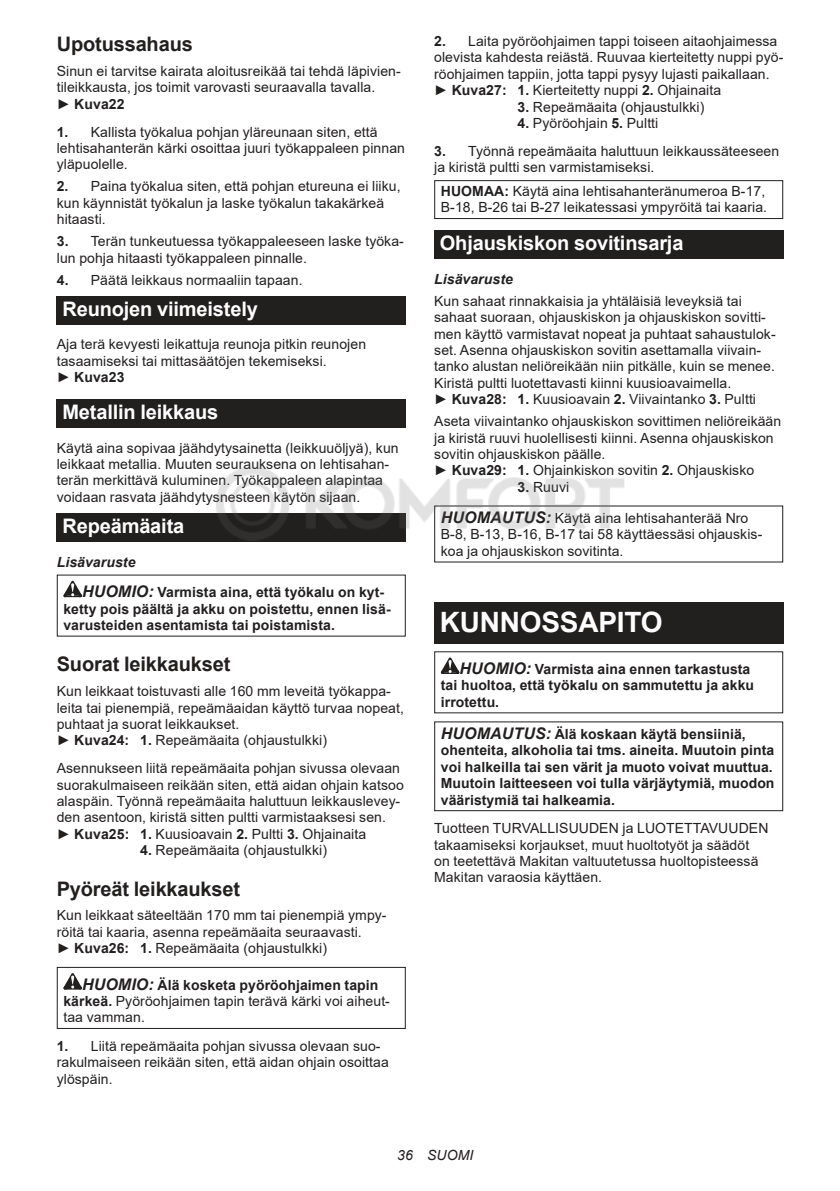
<style>
.page{position:relative;width:840px;height:1191px;background:#fff}
.page>*{position:absolute;margin:0;border:0;box-sizing:border-box;transform-origin:0 0}
.t1{font:700 28px "Arial";letter-spacing:-.01em;color:#fff}
.t2{font:700 20px "Arial";letter-spacing:-.01em;color:#fff}
.t3{font:700 20px "Arial";letter-spacing:-.01em;color:#221f1f}
.t4{font:14px/16.4px "Arial";letter-spacing:.005em;color:#221f1f}
.t5{font:700 14px/16.4px "Arial";letter-spacing:.005em;color:#221f1f}
.t6{font:italic 700 14px "Arial";letter-spacing:.005em;color:#221f1f}
.t7{font:italic 14px "Arial";letter-spacing:.005em;color:#221f1f}
.s1{font-weight:700}
.s2{font-style:italic}
.s3{font-style:italic;font-size:16px}
.s4{font-weight:700;font-style:italic;font-size:16px}
</style>
<div class="page">
<div style="left:57px;top:296px;width:348px;height:28px;background:#221f1f"></div>
<div style="left:57px;top:399px;width:348px;height:29px;background:#221f1f"></div>
<div style="left:57px;top:513px;width:348px;height:28px;background:#221f1f"></div>
<svg style="left:63px;top:581px;width:19px;height:16px"></svg>
<svg style="left:63px;top:973px;width:19px;height:16px"></svg>
<div style="left:57px;top:967px;width:348px;height:62px;border:1px solid #221f1f"></div>
<div style="left:434px;top:180px;width:348px;height:39px;border:1px solid #221f1f"></div>
<div style="left:434px;top:230px;width:348px;height:29px;background:#221f1f"></div>
<div style="left:434px;top:602px;width:348px;height:41px;background:#221f1f"></div>
<svg style="left:440px;top:657px;width:19px;height:17px"></svg>
<div style="left:434px;top:721px;width:348px;height:90px;border:1px solid #221f1f"></div>
<img style="left:210px;top:467px;width:419px;height:82px">
<h2 class="t3" style="left:57px;top:36px;width:137px">Upotussahaus</h2>
<p class="t4" style="left:57px;top:64px;width:345px">Sinun ei tarvitse kairata aloitusreikää tai tehdä läpivien&shy;tileikkausta, jos toimit varovasti seuraavalla tavalla.<br>► <span class="s1">Kuva22</span></p>
<p class="t4" style="left:57px;top:123px;width:349px"><span class="s1">1.</span> Kallista työkalua pohjan yläreunaan siten, että lehtisahanterän kärki osoittaa juuri työkappaleen pinnan yläpuolelle.</p>
<p class="t4" style="left:57px;top:178px;width:345px"><span class="s1">2.</span> Paina työkalua siten, että pohjan etureuna ei liiku, kun käynnistät työkalun ja laske työkalun takakärkeä hitaasti.</p>
<p class="t4" style="left:57px;top:234px;width:348px"><span class="s1">3.</span> Terän tunkeutuessa työkappaleeseen laske työka&shy;lun pohja hitaasti työkappaleen pinnalle.</p>
<p class="t4" style="left:57px;top:271px;width:247px"><span class="s1">4.</span> Päätä leikkaus normaaliin tapaan.</p>
<h2 class="t2" style="left:62px;top:301px;width:197px">Reunojen viimeistely</h2>
<p class="t4" style="left:57px;top:336px;width:311px">Aja terä kevyesti leikattuja reunoja pitkin reunojen tasaamiseksi tai mittasäätöjen tekemiseksi.<br>► <span class="s1">Kuva23</span></p>
<h2 class="t2" style="left:62px;top:404px;width:157px">Metallin leikkaus</h2>
<p class="t4" style="left:57px;top:439px;width:343px">Käytä aina sopivaa jäähdytysainetta (leikkuuöljyä), kun leikkaat metallia. Muuten seurauksena on lehtisahan&shy;terän merkittävä kuluminen. Työkappaleen alapintaa voidaan rasvata jäähdytysnesteen käytön sijaan.</p>
<h2 class="t2" style="left:62px;top:518px;width:123px">Repeämäaita</h2>
<p class="t5" style="left:82px;top:547px;width:303px;line-height:30.6px;text-indent:-25px"><span class="s2">Lisävaruste<br></span><span class="s3">HUOMIO:</span> Varmista aina, että työkalu on kyt-</p>
<p class="t5" style="left:63px;top:601px;width:328px">ketty pois päältä ja akku on poistettu, ennen lisä&shy;varusteiden asentamista tai poistamista.</p>
<h2 class="t3" style="left:57px;top:656px;width:175px">Suorat leikkaukset</h2>
<p class="t4" style="left:57px;top:684px;width:348px">Kun leikkaat toistuvasti alle 160 mm leveitä työkappa&shy;leita tai pienempiä, repeämäaidan käyttö turvaa nopeat, puhtaat ja suorat leikkaukset.<br>► <span class="s1">Kuva24: 1.</span> Repeämäaita (ohjaustulkki)</p>
<p class="t4" style="left:57px;top:760px;width:348px">Asennukseen liitä repeämäaita pohjan sivussa olevaan suorakulmaiseen reikään siten, että aidan ohjain katsoo alaspäin. Työnnä repeämäaita haluttuun leikkauslevey&shy;den asentoon, kiristä sitten pultti varmistaaksesi sen.<br>► <span class="s1">Kuva25: 1.</span> Kuusioavain <span class="s1">2.</span> Pultti <span class="s1">3.</span> Ohjainaita</p>
<p class="t4" style="left:140px;top:842px;width:188px"><span class="s1">4.</span> Repeämäaita (ohjaustulkki)</p>
<h2 class="t3" style="left:57px;top:880px;width:185px">Pyöreät leikkaukset</h2>
<p class="t4" style="left:57px;top:907px;width:331px">Kun leikkaat säteeltään 170 mm tai pienempiä ympy&shy;röitä tai kaaria, asenna repeämäaita seuraavasti.<br>► <span class="s1">Kuva26: 1.</span> Repeämäaita (ohjaustulkki)</p>
<p class="t4" style="left:63px;top:976px;width:328px;text-indent:19px"><span class="s4">HUOMIO:</span> <span class="s1">Älä kosketa pyöröohjaimen tapin kärkeä.</span> Pyöröohjaimen tapin terävä kärki voi aiheut&shy;taa vamman.</p>
<p class="t4" style="left:57px;top:1037px;width:333px"><span class="s1">1.</span> Liitä repeämäaita pohjan sivussa olevaan suo&shy;rakulmaiseen reikään siten, että aidan ohjain osoittaa ylöspäin.</p>
<p class="t4" style="left:434px;top:33px;width:350px"><span class="s1">2.</span> Laita pyöröohjaimen tappi toiseen aitaohjaimessa olevista kahdesta reiästä. Ruuvaa kierteitetty nuppi pyö&shy;röohjaimen tappiin, jotta tappi pysyy lujasti paikallaan. ► <span class="s1">Kuva27: 1.</span> Kierteitetty nuppi <span class="s1">2.</span> Ohjainaita</p>
<p class="t4" style="left:517px;top:98px;width:188px"><span class="s1">3.</span> Repeämäaita (ohjaustulkki)</p>
<p class="t4" style="left:517px;top:115px;width:142px"><span class="s1">4.</span> Pyöröohjain <span class="s1">5.</span> Pultti</p>
<p class="t4" style="left:434px;top:144px;width:346px"><span class="s1">3.</span> Työnnä repeämäaita haluttuun leikkaussäteeseen ja kiristä pultti sen varmistamiseksi.</p>
<p class="t4" style="left:440px;top:183px;width:327px"><span class="s1">HUOMAA:</span> Käytä aina lehtisahanteränumeroa B-17,<br>B-18, B-26 tai B-27 leikatessasi ympyröitä tai kaaria.</p>
<h2 class="t2" style="left:439px;top:235px;width:245px">Ohjauskiskon sovitinsarja</h2>
<p class="t6" style="left:434px;top:273px;width:80px">Lisävaruste</p>
<p class="t4" style="left:434px;top:293px;width:343px">Kun sahaat rinnakkaisia ja yhtäläisiä leveyksiä tai sahaat suoraan, ohjauskiskon ja ohjauskiskon sovitti&shy;men käyttö varmistavat nopeat ja puhtaat sahaustulok&shy;set. Asenna ohjauskiskon sovitin asettamalla viivain&shy;tanko alustan neliöreikään niin pitkälle, kuin se menee.<br>Kiristä pultti luotettavasti kiinni kuusioavaimella.<br>► <span class="s1">Kuva28: 1.</span> Kuusioavain <span class="s1">2.</span> Viivaintanko <span class="s1">3.</span> Pultti</p>
<p class="t4" style="left:434px;top:413px;width:348px">Aseta viivaintanko ohjauskiskon sovittimen neliöreikään ja kiristä ruuvi huolellisesti kiinni. Asenna ohjauskiskon sovitin ohjauskiskon päälle.<br>► <span class="s1">Kuva29: 1.</span> Ohjainkiskon sovitin <span class="s1">2.</span> Ohjauskisko</p>
<p class="t4" style="left:517px;top:480px;width:53px"><span class="s1">3.</span> Ruuvi</p>
<p class="t4" style="left:440px;top:511px;width:323px"><span class="s4">HUOMAUTUS:</span> Käytä aina lehtisahanterää Nro<br>B-8, B-13, B-16, B-17 tai 58 käyttäessäsi ohjauskis&shy;koa ja ohjauskiskon sovitinta.</p>
<h1 class="t1" style="left:439px;top:611px;width:224px">KUNNOSSAPITO</h1>
<p class="t5" style="left:440px;top:662px;width:314px;text-indent:19px"><span class="s3">HUOMIO:</span> Varmista aina ennen tarkastusta tai huoltoa, että työkalu on sammutettu ja akku irrotettu.</p>
<p class="t5" style="left:440px;top:727px;width:335px"><span class="s3">HUOMAUTUS:</span> Älä koskaan käytä bensiiniä, ohenteita, alkoholia tai tms. aineita. Muutoin pinta voi halkeilla tai sen värit ja muoto voivat muuttua.<br>Muutoin laitteeseen voi tulla värjäytymiä, muodon vääristymiä tai halkeamia.</p>
<p class="t4" style="left:434px;top:820px;width:335px">Tuotteen TURVALLISUUDEN ja LUOTETTAVUUDEN takaamiseksi korjaukset, muut huoltotyöt ja säädöt<br>on teetettävä Makitan valtuutetussa huoltopisteessä Makitan varaosia käyttäen.</p>
<p class="t7" style="left:397px;top:1147px;width:78px">36 SUOMI</p>
</div>
